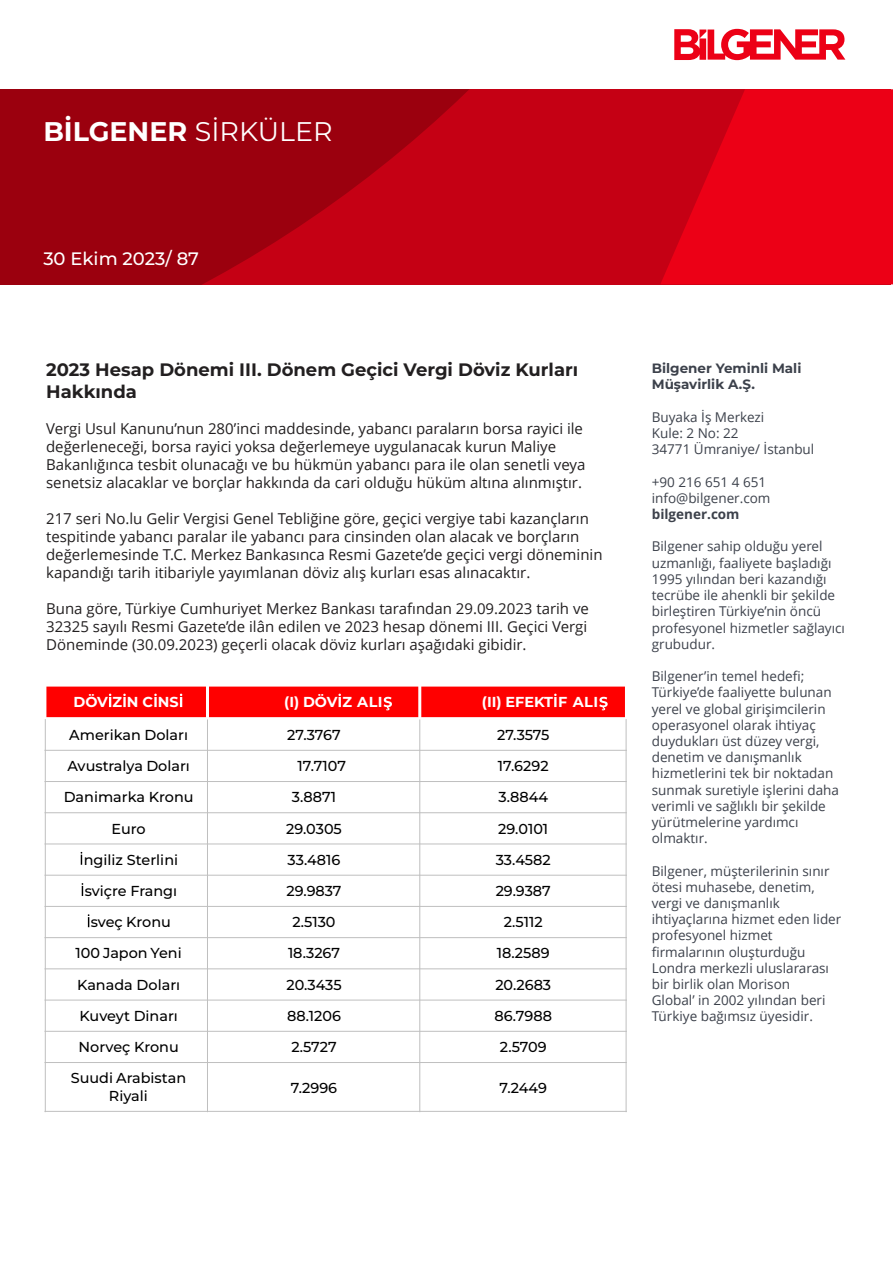
<style>
.page{position:relative;width:893px;height:1263px;background:#fff}
.page>*{position:absolute;margin:0;border:0;box-sizing:border-box;transform-origin:0 0}
.t1{font:700 27px "Montserrat";color:#fff}
.t2{font:700 18px/21.6px "Montserrat";color:#221f20}
.t3{font:18px "Myriad Pro";color:#000}
.t4{font:500 18px "Montserrat";color:#fff}
.t5{font:15px/18px "Open Sans";color:#221f20}
.t6{font:500 14.4px/17.5px "Montserrat";color:#000;text-align:center}
.t7{font:700 14.4px "Montserrat";color:#fff}
.t8{font:13.5px/16.2px "Open Sans";color:#3c414b}
.t9{font:700 13.5px/16.2px "Montserrat";color:#3c414b}
.t10{font:700 13.5px "Open Sans";color:#3c414b}
.s1{font-weight:400}
</style>
<div class="page">
<div style="left:865px;top:89px;width:28px;height:195px;background:#ec0016"></div>
<svg style="left:0;top:89px;width:865px;height:195px;background:#b01"></svg>
<svg style="left:674px;top:29px;width:171px;height:31px"></svg>
<div style="left:45px;top:685px;width:162px;height:33px;background:#f00"></div>
<div style="left:207px;top:685px;width:213px;height:33px;background:#f00"></div>
<div style="left:420px;top:685px;width:206px;height:33px;background:#f00"></div>
<svg style="left:109px;top:694px;width:2px;height:13px"></svg>
<svg style="left:123px;top:694px;width:3px;height:13px"></svg>
<svg style="left:154px;top:694px;width:3px;height:13px"></svg>
<svg style="left:180px;top:694px;width:2px;height:13px"></svg>
<svg style="left:338px;top:694px;width:3px;height:13px"></svg>
<svg style="left:384px;top:697px;width:8px;height:13px"></svg>
<svg style="left:554px;top:694px;width:3px;height:13px"></svg>
<svg style="left:599px;top:697px;width:9px;height:13px"></svg>
<svg style="left:81px;top:852px;width:1px;height:13px"></svg>
<svg style="left:82px;top:883px;width:1px;height:13px"></svg>
<svg style="left:88px;top:914px;width:1px;height:13px"></svg>
<hr style="left:206px;top:685px;width:3px;height:34px;background:#fff">
<hr style="left:207px;top:719px;width:1px;height:393px;background:#bfbfbf">
<hr style="left:418px;top:685px;width:3px;height:34px;background:#fff">
<hr style="left:419px;top:719px;width:1px;height:393px;background:#bfbfbf">
<hr style="left:45px;top:717px;width:582px;height:2px;background:#fff">
<hr style="left:45px;top:750px;width:582px;height:1px;background:#bfbfbf">
<hr style="left:45px;top:781px;width:582px;height:1px;background:#bfbfbf">
<hr style="left:45px;top:812px;width:582px;height:1px;background:#bfbfbf">
<hr style="left:45px;top:843px;width:582px;height:1px;background:#bfbfbf">
<hr style="left:45px;top:875px;width:582px;height:1px;background:#bfbfbf">
<hr style="left:45px;top:906px;width:582px;height:1px;background:#bfbfbf">
<hr style="left:45px;top:937px;width:582px;height:1px;background:#bfbfbf">
<hr style="left:45px;top:968px;width:582px;height:1px;background:#bfbfbf">
<hr style="left:45px;top:1000px;width:582px;height:1px;background:#bfbfbf">
<hr style="left:45px;top:1031px;width:582px;height:1px;background:#bfbfbf">
<hr style="left:45px;top:1062px;width:582px;height:1px;background:#bfbfbf">
<hr style="left:44px;top:685px;width:2px;height:34px;background:#fff">
<hr style="left:45px;top:719px;width:1px;height:393px;background:#bfbfbf">
<hr style="left:625px;top:685px;width:2px;height:34px;background:#fff">
<hr style="left:626px;top:719px;width:1px;height:393px;background:#bfbfbf">
<hr style="left:45px;top:684px;width:582px;height:2px;background:#fff">
<hr style="left:45px;top:1111px;width:582px;height:1px;background:#bfbfbf">
<h1 class="t1" style="left:43px;top:113px;width:291px">BİLGENER <span class="s1">SİRKÜLER</span></h1>
<p class="t4" style="left:43px;top:247px;width:157px">30 Ekim 2023/ 87</p>
<p class="t2" style="left:46px;top:358px;width:534px">2023 Hesap Dönemi III. Dönem Geçici Vergi Döviz Kurları<br>Hakkında</p>
<p class="t5" style="left:46px;top:419px;width:541px">Vergi Usul Kanunu’nun 280’inci maddesinde, yabancı paraların borsa rayici ile değerleneceği, borsa rayici yoksa değerlemeye uygulanacak kurun Maliye Bakanlığınca tesbit olunacağı ve bu hükmün yabancı para ile olan senetli veya senetsiz alacaklar ve borçlar hakkında da cari olduğu hüküm altına alınmıştır.</p>
<p class="t5" style="left:46px;top:509px;width:558px">217 seri No.lu Gelir Vergisi Genel Tebliğine göre, geçici vergiye tabi kazançların tespitinde yabancı paralar ile yabancı para cinsinden olan alacak ve borçların değerlemesinde T.C. Merkez Bankasınca Resmi Gazete’de geçici vergi döneminin kapandığı tarih itibariyle yayımlanan döviz alış kurları esas alınacaktır.</p>
<p class="t5" style="left:46px;top:599px;width:544px;text-align:justify">Buna göre, Türkiye Cumhuriyet Merkez Bankası tarafından 29.09.2023 tarih ve 32325 sayılı Resmi Gazete’de ilân edilen ve 2023 hesap dönemi III. Geçici Vergi Döneminde (30.09.2023) geçerli olacak döviz kurları aşağıdaki gibidir.</p>
<p class="t7" style="left:73px;top:692px;width:107px">DÖV Z N C NS</p>
<p class="t7" style="left:284px;top:692px;width:100px">(I) DÖV Z ALI</p>
<p class="t7" style="left:482px;top:692px;width:118px">(II) EFEKT F ALI</p>
<p class="t6" style="left:69px;top:726px;width:120px">Amerikan Doları</p>
<p class="t6" style="left:287px;top:726px;width:55px">27.3767</p>
<p class="t6" style="left:497px;top:726px;width:54px">27.3575</p>
<p class="t6" style="left:67px;top:757px;width:124px">Avustralya Doları</p>
<p class="t6" style="left:297px;top:757px;width:50px">17.7107</p>
<p class="t6" style="left:498px;top:757px;width:52px">17.6292</p>
<p class="t6" style="left:64px;top:788px;width:131px">Danimarka Kronu</p>
<p class="t6" style="left:292px;top:788px;width:46px">3.8871</p>
<p class="t6" style="left:498px;top:788px;width:51px">3.8844</p>
<p class="t6" style="left:112px;top:819px;width:36px">Euro</p>
<p class="t6" style="left:286px;top:819px;width:57px">29.0305</p>
<p class="t6" style="left:498px;top:819px;width:51px">29.0101</p>
<p class="t6" style="left:84px;top:850px;width:96px">ngiliz Sterlini</p>
<p class="t6" style="left:288px;top:850px;width:54px">33.4816</p>
<p class="t6" style="left:496px;top:850px;width:57px">33.4582</p>
<p class="t6" style="left:85px;top:882px;width:94px">sviçre Frangı</p>
<p class="t6" style="left:286px;top:882px;width:57px">29.9837</p>
<p class="t6" style="left:496px;top:882px;width:57px">29.9387</p>
<p class="t6" style="left:91px;top:913px;width:82px">sveç Kronu</p>
<p class="t6" style="left:292px;top:913px;width:45px">2.5130</p>
<p class="t6" style="left:504px;top:913px;width:40px">2.5112</p>
<p class="t6" style="left:76px;top:944px;width:108px">100 Japon Yeni</p>
<p class="t6" style="left:288px;top:944px;width:54px">18.3267</p>
<p class="t6" style="left:497px;top:944px;width:54px">18.2589</p>
<p class="t6" style="left:77px;top:975px;width:104px">Kanada Doları</p>
<p class="t6" style="left:286px;top:975px;width:57px">20.3435</p>
<p class="t6" style="left:495px;top:975px;width:57px">20.2683</p>
<p class="t6" style="left:80px;top:1007px;width:100px">Kuveyt Dinarı</p>
<p class="t6" style="left:287px;top:1007px;width:55px">88.1206</p>
<p class="t6" style="left:495px;top:1007px;width:59px">86.7988</p>
<p class="t6" style="left:79px;top:1038px;width:102px">Norveç Kronu</p>
<p class="t6" style="left:291px;top:1038px;width:47px">2.5727</p>
<p class="t6" style="left:500px;top:1038px;width:48px">2.5709</p>
<p class="t6" style="left:71px;top:1069px;width:117px">Suudi Arabistan<br>Riyali</p>
<p class="t6" style="left:291px;top:1079px;width:48px">7.2996</p>
<p class="t6" style="left:500px;top:1079px;width:49px">7.2449</p>
<p class="t9" style="left:652px;top:360px;width:151px">Bilgener Yeminli Mali<br>Müşavirlik A.Ş.</p>
<p class="t8" style="left:652px;top:408px;width:164px">Buyaka İş Merkezi<br>Kule: 2 No: 22<br>34771 Ümraniye/ İstanbul</p>
<p class="t8" style="left:652px;top:473px;width:120px">+90 216 651 4 651 info@bilgener.com</p>
<p class="t10" style="left:652px;top:505px;width:89px">bilgener.com</p>
<p class="t8" style="left:652px;top:538px;width:195px">Bilgener sahip olduğu yerel uzmanlığı, faaliyete başladığı<br>1995 yılından beri kazandığı tecrübe ile ahenkli bir şekilde birleştiren Türkiye’nin öncü profesyonel hizmetler sağlayıcı grubudur.</p>
<p class="t8" style="left:652px;top:668px;width:189px">Bilgener’in temel hedefi;<br>Türkiye’de faaliyette bulunan yerel ve global girişimcilerin operasyonel olarak ihtiyaç duydukları üst düzey vergi, denetim ve danışmanlık hizmetlerini tek bir noktadan sunmak suretiyle işlerini daha verimli ve sağlıklı bir şekilde yürütmelerine yardımcı olmaktır.</p>
<p class="t8" style="left:652px;top:862px;width:191px">Bilgener, müşterilerinin sınır ötesi muhasebe, denetim, vergi ve danışmanlık ihtiyaçlarına hizmet eden lider profesyonel hizmet firmalarının oluşturduğu<br>Londra merkezli uluslararası bir birlik olan Morison<br>Global’ in 2002 yılından beri<br>Türkiye bağımsız üyesidir.</p>
<p class="t3" style="left:641px;top:503px;width:143px">www.bilgener.com</p>
</div>
